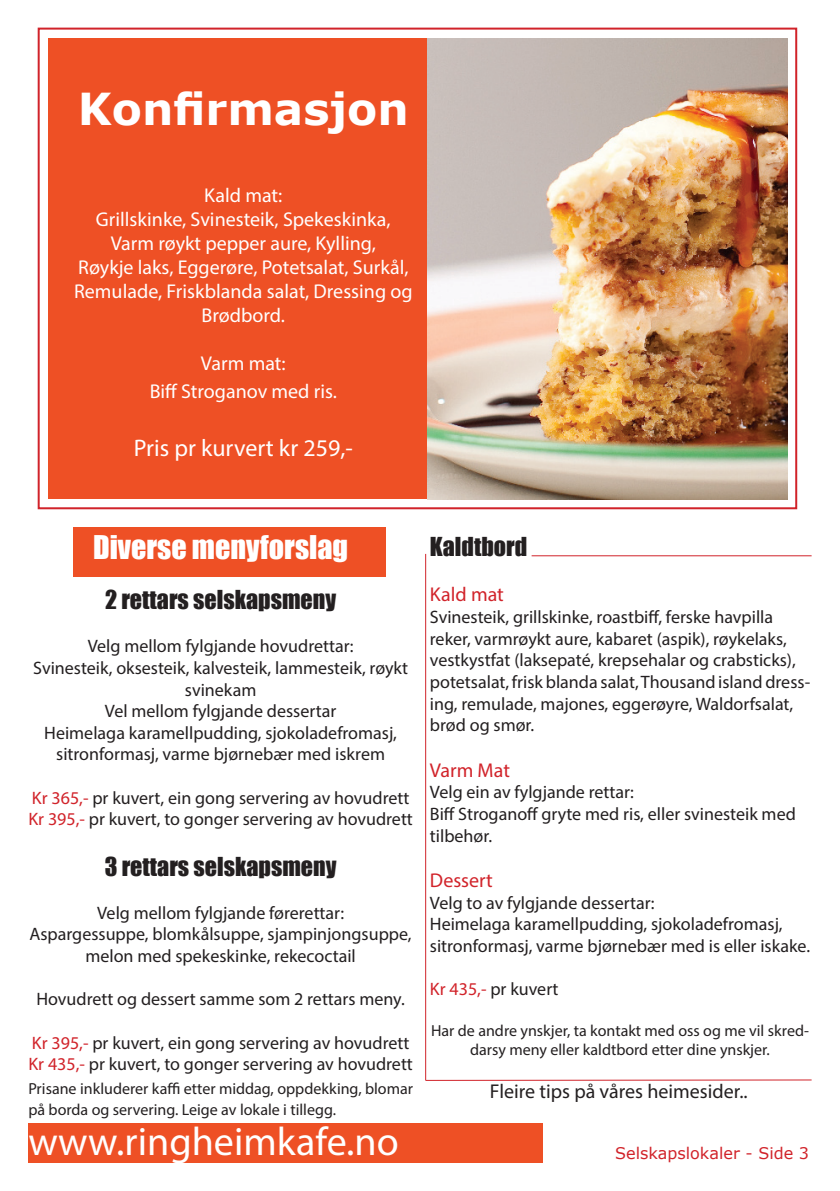
<style>
.page{position:relative;width:840px;height:1191px;background:#fff}
.page>*{position:absolute;margin:0;border:0;box-sizing:border-box;transform-origin:0 0}
.t1{font:700 44px "Verdana";color:#fff}
.t2{font:40px "Myriad Pro";color:#fff}
.t3{font:30px "Impact";color:#fff}
.t4{font:24px "Impact";color:#231f20}
.t5{font:24px "Myriad Pro";color:#fff}
.t6{font:20px/24px "Myriad Pro";color:#fff;text-align:center}
.t7{font:20px "Myriad Pro";color:#231f20}
.t8{font:20px "Myriad Pro";color:#d1232a}
.t9{font:18px/21.6px "Myriad Pro";color:#231f20;text-align:center}
.t10{font:16px/19.2px "Myriad Pro";color:#231f20;text-align:center}
.t11{font:16px "Verdana";color:#d1232a}
.s1{color:#d1232a}
</style>
<div class="page">
<div style="left:38px;top:28px;width:758px;height:481px;background:#fff;border:2px solid #d1232a"></div>
<div style="left:28px;top:1123px;width:514px;height:39px;background:#ee5025"></div>
<div style="left:74px;top:527px;width:312px;height:49px;background:#ee5025"></div>
<hr style="left:425px;top:554px;width:1px;height:526px;background:#d1232a">
<hr style="left:425px;top:1079px;width:386px;height:1px;background:#d1232a">
<hr style="left:531px;top:555px;width:280px;height:1px;background:#d1232a">
<div style="left:48px;top:38px;width:390px;height:461px;background:#ee5025"></div>
<img style="left:427px;top:38px;width:360px;height:461px">
<p class="t1" style="left:78px;top:78px;width:332px">Konfirmasjon</p>
<p class="t6" style="left:74px;top:182px;width:340px">Kald mat:<br>Grillskinke, Svinesteik, Spekeskinka,<br>Varm røykt pepper aure, Kylling,<br>Røykje laks, Eggerøre, Potetsalat, Surkål,<br>Remulade, Friskblanda salat, Dressing og<br>Brødbord.</p>
<p class="t6" style="left:150px;top:348px;width:189px;line-height:28.8px">Varm mat:<br>Biff Stroganov med ris.</p>
<p class="t5" style="left:134px;top:433px;width:220px">Pris pr kurvert kr 259,-</p>
<p class="t3" style="left:93px;top:523px;width:256px">Diverse menyforslag</p>
<p class="t4" style="left:105px;top:581px;width:232px">2 rettars selskapsmeny</p>
<p class="t9" style="left:88px;top:635px;width:267px">Velg mellom fylgjande hovudrettar:</p>
<p class="t9" style="left:33px;top:657px;width:376px">Svinesteik, oksesteik, kalvesteik, lammesteik, røykt svinekam</p>
<p class="t9" style="left:44px;top:700px;width:354px">Vel mellom fylgjande dessertar<br>Heimelaga karamellpudding, sjokoladefromasj, sitronformasj, varme bjørnebær med iskrem</p>
<p class="t9" style="left:32px;top:786px;width:379px"><span class="s1">Kr 365,-</span> pr kuvert, ein gong servering av hovudrett</p>
<p class="t9" style="left:28px;top:808px;width:386px"><span class="s1">Kr 395,-</span> pr kuvert, to gonger servering av hovudrett</p>
<p class="t4" style="left:105px;top:847px;width:233px">3 rettars selskapsmeny</p>
<p class="t9" style="left:97px;top:901px;width:248px">Velg mellom fylgjande førerettar:</p>
<p class="t9" style="left:30px;top:923px;width:383px">Aspargessuppe, blomkålsuppe, sjampinjongsuppe, melon med spekeskinke, rekecoctail</p>
<p class="t9" style="left:36px;top:988px;width:369px">Hovudrett og dessert samme som 2 rettars meny.</p>
<p class="t9" style="left:32px;top:1031px;width:379px"><span class="s1">Kr 395,-</span> pr kuvert, ein gong servering av hovudrett</p>
<p class="t9" style="left:28px;top:1053px;width:386px"><span class="s1">Kr 435,-</span> pr kuvert, to gonger servering av hovudrett</p>
<p class="t4" style="left:429px;top:528px;width:99px">Kaldtbord</p>
<p class="t8" style="left:429px;top:582px;width:75px">Kald mat</p>
<p class="t9" style="left:429px;top:606px;width:381px;text-align:left">Svinesteik, grillskinke, roastbiff, ferske havpilla reker, varmrøykt aure, kabaret (aspik), røykelaks, vestkystfat (laksepaté, krepsehalar og crabsticks), potetsalat, frisk blanda salat, Thousand island dress&shy;ing, remulade, majones, eggerøyre, Waldorfsalat, brød og smør.</p>
<p class="t8" style="left:429px;top:757px;width:82px">Varm Mat</p>
<p class="t9" style="left:429px;top:781px;width:205px">Velg ein av fylgjande rettar:</p>
<p class="t9" style="left:429px;top:803px;width:367px;text-align:left">Biff Stroganoff gryte med ris, eller svinesteik med tilbehør.</p>
<p class="t8" style="left:429px;top:868px;width:64px">Dessert</p>
<p class="t9" style="left:429px;top:891px;width:226px">Velg to av fylgjande dessertar:</p>
<p class="t9" style="left:429px;top:913px;width:381px;text-align:left">Heimelaga karamellpudding, sjokoladefromasj, sitronformasj, varme bjørnebær med is eller iskake.</p>
<p class="t9" style="left:429px;top:978px;width:130px"><span class="s1">Kr 435,-</span> pr kuvert</p>
<p class="t10" style="left:431px;top:1020px;width:379px">Har de andre ynskjer, ta kontakt med oss og me vil skred&shy;darsy meny eller kaldtbord etter dine ynskjer.</p>
<p class="t10" style="left:28px;top:1077px;width:386px;line-height:21.6px;text-align:left">Prisane inkluderer kaffi etter middag, oppdekking, blomar på borda og servering. Leige av lokale i tillegg.</p>
<p class="t7" style="left:489px;top:1079px;width:259px">Fleire tips på våres heimesider..</p>
<p class="t2" style="left:28px;top:1116px;width:372px">www.ringheimkafe.no</p>
<p class="t11" style="left:614px;top:1142px;width:195px">Selskapslokaler - Side 3</p>
</div>
